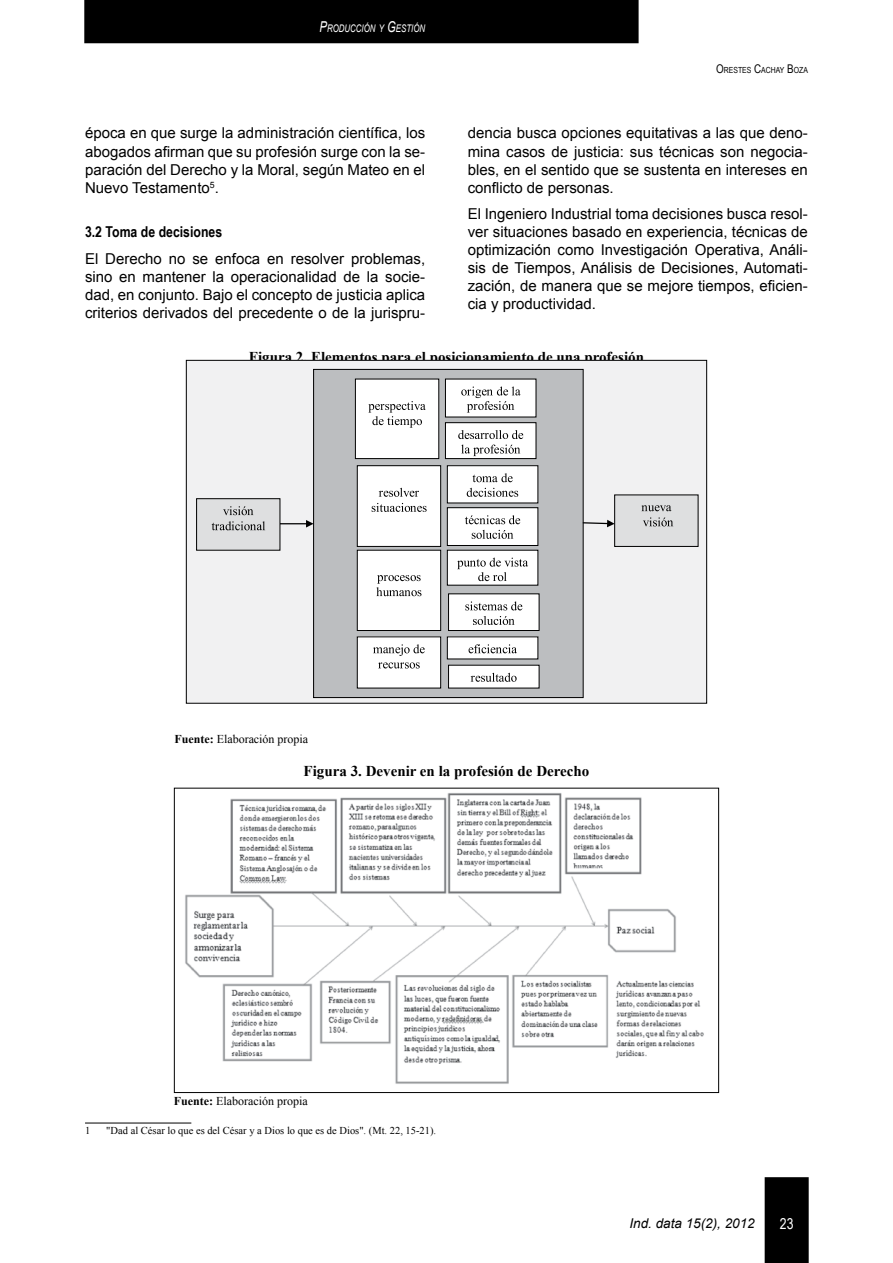
<style>
.page{position:relative;width:893px;height:1263px;background:#fff}
.page>*{position:absolute;margin:0;border:0;box-sizing:border-box;transform-origin:0 0}
.t1{font:15px/18px "Arial";color:#000;text-align:justify}
.t2{font:700 15px "Times New Roman";color:#000}
.t3{font:700 15px "Arial Narrow";color:#000}
.t4{font:15px "Arial Narrow";color:#fff}
.t5{font:italic 13.5px "Arial";color:#000}
.t6{font:12px "Times New Roman";color:#000}
.t7{font:10.5px "Times New Roman";color:#000}
.t8{font:italic 10.5px "Arial";color:#fff;scale:.75 1}
.t9{font:8.4px "Arial Narrow";color:#000}
.s1{font-size:15px}
.s2{font-size:12px}
.s3{font-weight:700}
</style>
<div class="page">
<div style="left:765px;top:1177px;width:44px;height:86px;background:#000"></div>
<div style="left:84px;top:0;width:555px;height:43px;background:#000"></div>
<div style="left:186px;top:360px;width:521px;height:343px;background:#f1f1f2"></div>
<div style="left:314px;top:369px;width:269px;height:328px;background:#bcbec0"></div>
<div style="left:313px;top:369px;width:271px;height:329px;border:1px solid #000"></div>
<div style="left:615px;top:495px;width:83px;height:51px;background:#dedfe0"></div>
<div style="left:614px;top:494px;width:85px;height:53px;border:1px solid #000"></div>
<svg style="left:641px;top:505px;width:30px;height:6px"></svg>
<svg style="left:643px;top:517px;width:30px;height:9px"></svg>
<hr style="left:272px;top:523px;width:35px;height:1px;background:#000">
<svg style="left:306px;top:520px;width:8px;height:7px"></svg>
<svg style="left:582px;top:520px;width:33px;height:7px"></svg>
<div style="left:445px;top:379px;width:91px;height:38px;background:#fff"></div>
<svg style="left:461px;top:386px;width:60px;height:27px"></svg>
<div style="left:355px;top:379px;width:84px;height:80px;background:#fff"></div>
<div style="left:355px;top:379px;width:84px;height:80px;border:1px solid #000"></div>
<svg style="left:368px;top:401px;width:58px;height:27px"></svg>
<div style="left:445px;top:423px;width:91px;height:36px;background:#fff"></div>
<div style="left:445px;top:422px;width:91px;height:37px;border:1px solid #000"></div>
<svg style="left:458px;top:430px;width:65px;height:9px"></svg>
<svg style="left:461px;top:445px;width:59px;height:11px"></svg>
<div style="left:447px;top:466px;width:91px;height:37px;background:#fff"></div>
<div style="left:447px;top:465px;width:91px;height:38px;border:1px solid #000"></div>
<svg style="left:472px;top:473px;width:41px;height:9px"></svg>
<svg style="left:467px;top:488px;width:51px;height:9px"></svg>
<div style="left:357px;top:466px;width:84px;height:80px;background:#fff"></div>
<div style="left:357px;top:465px;width:84px;height:82px;border:1px solid #000"></div>
<svg style="left:379px;top:488px;width:40px;height:9px"></svg>
<svg style="left:372px;top:503px;width:55px;height:9px"></svg>
<div style="left:447px;top:508px;width:91px;height:37px;background:#fff"></div>
<div style="left:447px;top:507px;width:91px;height:39px;border:1px solid #000"></div>
<svg style="left:465px;top:515px;width:55px;height:9px"></svg>
<svg style="left:472px;top:530px;width:41px;height:9px"></svg>
<div style="left:447px;top:550px;width:91px;height:35px;background:#fff"></div>
<svg style="left:457px;top:558px;width:71px;height:23px"></svg>
<div style="left:357px;top:550px;width:84px;height:80px;background:#fff"></div>
<div style="left:357px;top:550px;width:84px;height:81px;border:1px solid #000"></div>
<svg style="left:376px;top:575px;width:45px;height:21px"></svg>
<div style="left:449px;top:594px;width:90px;height:36px;background:#fff"></div>
<div style="left:448px;top:593px;width:92px;height:38px;border:1px solid #000"></div>
<svg style="left:465px;top:601px;width:57px;height:9px"></svg>
<svg style="left:473px;top:616px;width:42px;height:9px"></svg>
<div style="left:447px;top:637px;width:91px;height:22px;background:#fff"></div>
<svg style="left:469px;top:644px;width:48px;height:9px"></svg>
<div style="left:357px;top:637px;width:84px;height:51px;background:#fff"></div>
<div style="left:357px;top:636px;width:84px;height:52px;border:1px solid #000"></div>
<svg style="left:373px;top:644px;width:52px;height:12px"></svg>
<svg style="left:378px;top:662px;width:42px;height:6px"></svg>
<div style="left:449px;top:665px;width:90px;height:23px;background:#fff"></div>
<svg style="left:471px;top:673px;width:46px;height:9px"></svg>
<div style="left:197px;top:499px;width:83px;height:51px;background:#dedfe0"></div>
<div style="left:196px;top:498px;width:84px;height:53px;border:1px solid #000"></div>
<svg style="left:223px;top:506px;width:30px;height:9px"></svg>
<svg style="left:212px;top:521px;width:53px;height:9px"></svg>
<img style="left:185px;top:793px;width:519px;height:291px">
<div style="left:174px;top:788px;width:545px;height:305px;border:1px solid #000"></div>
<hr style="left:85px;top:1123px;width:106px;height:1px;background:#000">
<p class="t8" style="left:320px;top:22px;width:142px"><span class="s1">P</span>RODUCCIÓN Y <span class="s1">G</span>ESTIÓN</p>
<p class="t9" style="left:716px;top:63px;width:93px"><span class="s2">O</span>RESTES <span class="s2">C</span>ACHAY <span class="s2">B</span>OZA</p>
<p class="t1" style="left:85px;top:124px;width:342px">época en que surge la administración científica, los abogados afirman que su profesión surge con la se&shy;paración del Derecho y la Moral, según Mateo en el Nuevo Testamento<sup>5</sup>.</p>
<p class="t3" style="left:85px;top:220px;width:139px">3.2 Toma de decisiones</p>
<p class="t1" style="left:85px;top:249px;width:342px">El Derecho no se enfoca en resolver problemas, sino en mantener la operacionalidad de la socie&shy;dad, en conjunto. Bajo el concepto de justicia aplica criterios derivados del precedente o de la jurispru-</p>
<p class="t1" style="left:468px;top:124px;width:342px">dencia busca opciones equitativas a las que deno&shy;mina casos de justicia: sus técnicas son negocia&shy;bles, en el sentido que se sustenta en intereses en conflicto de personas.</p>
<p class="t1" style="left:468px;top:205px;width:342px">El Ingeniero Industrial toma decisiones busca resol&shy;ver situaciones basado en experiencia, técnicas de optimización como Investigación Operativa, Análi&shy;sis de Tiempos, Análisis de Decisiones, Automati&shy;zación, de manera que se mejore tiempos, eficien&shy;cia y productividad.</p>
<p class="t2" style="left:249px;top:347px;width:397px">Figura 2. Elementos para el posicionamiento de una profesión</p>
<p class="t6" style="left:174px;top:731px;width:135px"><span class="s3">Fuente:</span> Elaboración propia</p>
<p class="t2" style="left:304px;top:760px;width:287px">Figura 3. Devenir en la profesión de Derecho</p>
<p class="t6" style="left:174px;top:1093px;width:135px"><span class="s3">Fuente:</span> Elaboración propia</p>
<p class="t7" style="left:85px;top:1123px;width:7px">1</p>
<p class="t7" style="left:106px;top:1123px;width:331px">"Dad al César lo que es del César y a Dios lo que es de Dios". (Mt. 22, 15-21).</p>
<p class="t5" style="left:629px;top:1215px;width:127px">Ind. data 15(2), 2012</p>
<p class="t4" style="left:780px;top:1213px;width:15px">23</p>
</div>
